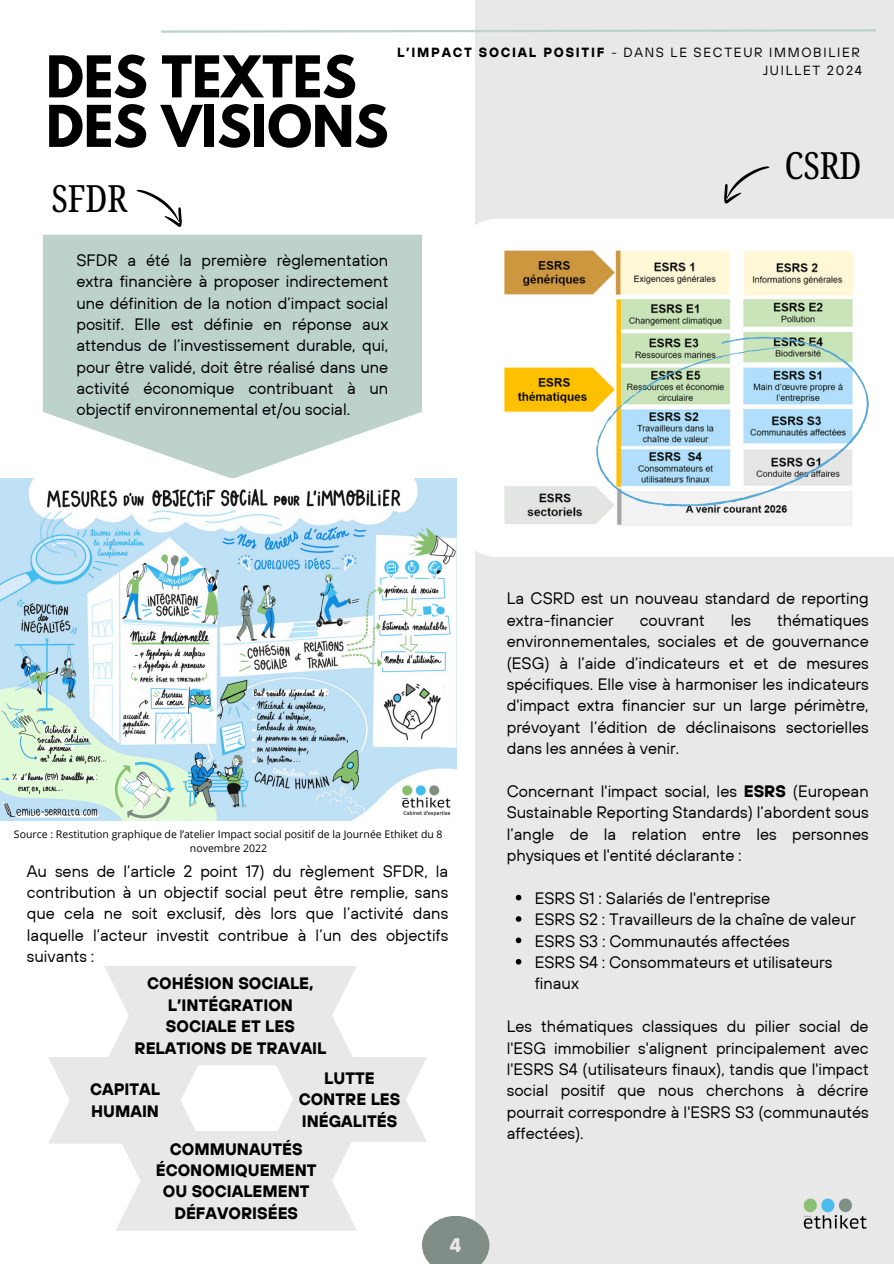
<style>
.page{position:relative;width:894px;height:1264px;background:#fff}
.page>*{position:absolute;margin:0;border:0;box-sizing:border-box;transform-origin:0 0}
.t1{font:700 51px/49.5px "League Spartan";color:#000001}
.t2{font:extra-condensed 37.5px "Noto Serif Ethiopic";color:#000001}
.t3{font:700 19.5px "TT Hoves";color:#e8e8e8}
.t4{font:16.5px/21.3px "TT Hoves";color:#000001;text-align:justify}
.t5{font:700 16.5px/21.3px "TT Hoves";color:#000;text-align:center}
.t6{font:13.2px/17.7px "TT Hoves";letter-spacing:.13em;color:#000001;text-align:right}
.t7{font:10.5px/14px "Open Sans";color:#000;text-align:center}
.s1{font-weight:700}
</style>
<div class="page">
<div style="left:475px;top:0;width:418px;height:1263px;background:#e8e8e8"></div>
<svg style="left:161px;top:29px;width:715px;height:4px"></svg>
<div style="left:455px;top:219px;width:438px;height:338px;background:#fff"></div>
<svg style="left:43px;top:235px;width:379px;height:244px;fill:#bcd2cb"></svg>
<img style="left:0;top:479px;width:456px;height:342px">
<img style="left:494px;top:241px;width:369px;height:294px">
<svg style="left:724px;top:166px;width:45px;height:38px"></svg>
<svg style="left:136px;top:189px;width:49px;height:46px"></svg>
<svg style="left:48px;top:966px;width:441px;height:297px"></svg>
<svg style="left:596px;top:337px;width:272px;height:169px"></svg>
<svg style="left:797px;top:343px;width:10px;height:4px"></svg>
<svg style="left:778px;top:347px;width:10px;height:2px"></svg>
<svg style="left:740px;top:350px;width:12px;height:4px"></svg>
<svg style="left:617px;top:488px;width:4px;height:5px"></svg>
<svg style="left:602px;top:425px;width:4px;height:5px"></svg>
<svg style="left:634px;top:392px;width:6px;height:3px"></svg>
<svg style="left:844px;top:441px;width:6px;height:5px"></svg>
<svg style="left:515px;top:894px;width:6px;height:6px"></svg>
<svg style="left:515px;top:916px;width:6px;height:5px"></svg>
<svg style="left:515px;top:937px;width:6px;height:6px"></svg>
<svg style="left:515px;top:959px;width:6px;height:5px"></svg>
<img style="left:803px;top:1198px;width:64px;height:31px">
<h4 class="t1" style="left:46px;top:59px;width:344px">DES TEXTES<br>DES VISIONS</h4>
<p class="t2" style="left:51px;top:171px;width:77px">SFDR</p>
<p class="t6" style="left:397px;top:43px;width:466px"><span class="s1">L’IMPACT SOCIAL POSITIF</span> - DANS LE SECTEUR IMMOBILIER<br>JUILLET 2024</p>
<p class="t2" style="left:784px;top:139px;width:78px">CSRD</p>
<p class="t4" style="left:76px;top:249px;width:313px">SFDR a été la première règlementation extra financière à proposer indirectement une définition de la notion d’impact social positif. Elle est définie en réponse aux attendus de l’investissement durable, qui, pour être validé, doit être réalisé dans une activité économique contribuant à un objectif environnemental et/ou social.</p>
<h3 class="t7" style="left:14px;top:827px;width:430px">Source : Restitution graphique de l’atelier Impact social positif de la Journée Ethiket du 8 novembre 2022</h3>
<h4 class="t4" style="left:27px;top:859px;width:423px">Au sens de l’article 2 point 17) du règlement SFDR, la contribution à un objectif social peut être remplie, sans que cela ne soit exclusif, dès lors que l’activité dans laquelle l’acteur investit contribue à l’un des objectifs suivants :</h4>
<h4 class="t5" style="left:134px;top:972px;width:193px">COHÉSION SOCIALE,<br>L’INTÉGRATION<br>SOCIALE ET LES<br>RELATIONS DE TRAVAIL</h4>
<h4 class="t5" style="left:90px;top:1078px;width:71px;text-align:left">CAPITAL<br>HUMAIN</h4>
<p class="t5" style="left:156px;top:1137px;width:162px">COMMUNAUTÉS<br>ÉCONOMIQUEMENT<br>OU SOCIALEMENT<br>DÉFAVORISÉES</p>
<p class="t5" style="left:298px;top:1067px;width:103px">LUTTE<br>CONTRE LES<br>INÉGALITÉS</p>
<p class="t3" style="left:450px;top:1232px;width:13px">4</p>
<h4 class="t4" style="left:506px;top:587px;width:363px">La CSRD est un nouveau standard de reporting extra-financier</h4>
<h4 class="t4" style="left:506px;top:609px;width:363px;text-indent:270px">thématiques environnementales, sociales et de gouvernance (ESG) à l’aide d’indicateurs et et de mesures spécifiques. Elle vise à harmoniser les indicateurs d'impact extra financier sur un large périmètre, prévoyant l’édition de déclinaisons sectorielles dans les années à venir.</h4>
<p class="t4" style="left:506px;top:780px;width:363px">Concernant l'impact social, les <span class="s1">ESRS</span> (European Sustainable Reporting Standards) l’abordent sous l’angle de la relation entre les personnes physiques et l'entité déclarante :</p>
<h5 class="t4" style="left:534px;top:887px;width:237px">ESRS S1 : Salariés de l'entreprise</h5>
<h1 class="t4" style="left:534px;top:908px;width:322px">ESRS S2 : Travailleurs de la chaîne de valeur</h1>
<h2 class="t4" style="left:534px;top:929px;width:256px">ESRS S3 : Communautés affectées</h2>
<p class="t4" style="left:534px;top:951px;width:299px">ESRS S4 : Consommateurs et utilisateurs finaux</p>
<p class="t4" style="left:506px;top:1015px;width:363px">Les thématiques classiques du pilier social de l'ESG immobilier s'alignent principalement avec l'ESRS S4 (utilisateurs finaux), tandis que l'impact social positif que nous cherchons à décrire pourrait correspondre à l'ESRS S3 (communautés affectées).</p>
<h4 class="t4" style="left:639px;top:609px;width:67px">couvrant</h4>
<h4 class="t4" style="left:730px;top:609px;width:22px">les</h4>
</div>
